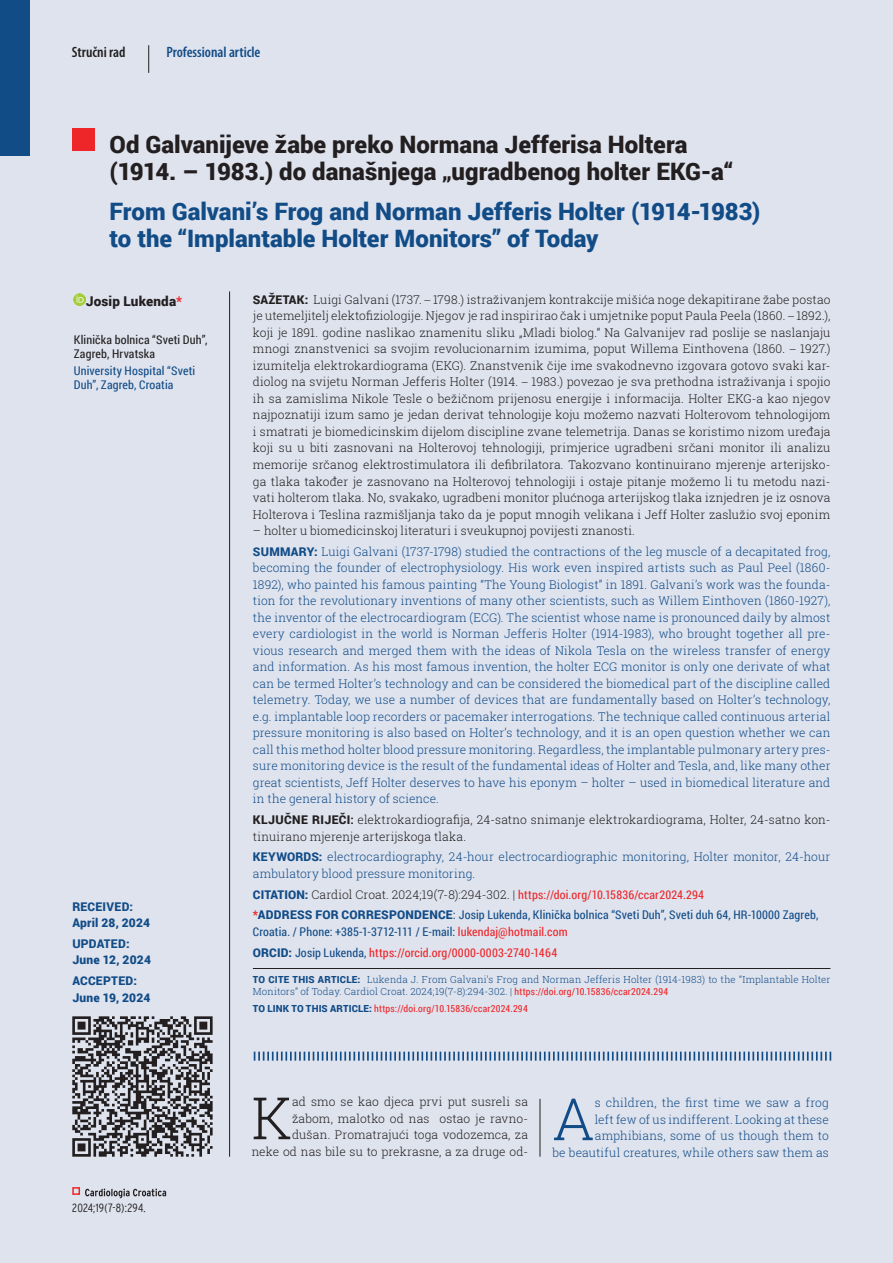
<style>
.page{position:relative;width:893px;height:1263px;background:#dee3ee}
.page>*{position:absolute;margin:0;border:0;box-sizing:border-box;transform-origin:0 0}
.t1{font:300 58.35px "Roboto Slab";color:#231f20}
.t2{font:300 58.35px "Roboto Slab";color:#124c87}
.t3{font:900 24px/27px "Roboto";color:#231f20}
.t4{font:900 24px/27px "Roboto";color:#124c87}
.t5{font:600 condensed 15px "Myriad Pro";color:#124c87}
.t6{font:600 condensed 15px "Myriad Pro";color:#231f20}
.t7{font:900 13.5px "Roboto";letter-spacing:.01em;color:#231f20}
.t8{font:300 12px/16.5px "Roboto Slab";letter-spacing:.01em;color:#124c87}
.t9{font:300 12px/16.5px "Roboto Slab";letter-spacing:.01em;color:#231f20;text-align:justify}
.t10{font:12px/13.5px "Roboto Condensed";letter-spacing:.015em;color:#124c87}
.t11{font:12px "Roboto Condensed";letter-spacing:.015em;color:#ee2629}
.t12{font:900 12px/16.5px "Roboto";letter-spacing:.015em;color:#124c87}
.t13{font:12px/13.5px "Roboto Condensed";letter-spacing:.015em;color:#231f20}
.t14{font:300 condensed 12px "Interstate";letter-spacing:.015em;color:#231f20}
.t15{font:300 9.75px/12px "Roboto Slab";letter-spacing:.015em;color:#124c87}
.t16{font:9.75px "Roboto Condensed";letter-spacing:.02em;color:#ee2629}
.t17{font:900 9.75px "Roboto";color:#124c87}
.s1{color:#ee2629}
.s2{font-family:"Roboto";font-weight:900}
.s3{font-family:"Calibri"}
.s4{color:#231f20}
.s5{font-weight:700}
.s6{font-family:"Roboto";font-weight:900;color:#124c87}
.s7{font-family:"Roboto Slab";font-weight:300;color:#231f20}
.s8{font-family:"Roboto"}
.s9{color:#124c87}
.s10{font-family:"Roboto Condensed";font-weight:400;color:#ee2629}
</style>
<div class="page">
<div style="left:0;top:0;width:30px;height:155px;background:#124c87"></div>
<div style="left:72px;top:128px;width:23px;height:22px;background:#ee2629"></div>
<hr style="left:229px;top:291px;width:1px;height:866px;background:#231f20">
<svg style="left:74px;top:293px;width:12px;height:13px"></svg>
<svg style="left:148px;top:45px;width:1px;height:28px"></svg>
<hr style="left:253px;top:968px;width:577px;height:1px;background:#231f20">
<div style="left:72px;top:1187px;width:8px;height:8px;border:2px solid #ee2629"></div>
<svg style="left:85px;top:1188px;width:81px;height:10px"></svg>
<svg style="left:254px;top:1052px;width:577px;height:9px"></svg>
<hr style="left:540px;top:1099px;width:1px;height:58px;background:#231f20">
<svg style="left:72px;top:1016px;width:141px;height:141px"></svg>
<p class="t6" style="left:72px;top:44px;width:55px">Stručni rad</p>
<p class="t5" style="left:166px;top:44px;width:96px">Professional article</p>
<h2 class="t3" style="left:110px;top:130px;width:625px">Od Galvanijeve žabe preko Normana Jefferisa Holtera (1914. – 1983.) do današnjega „ugradbenog holter EKG-a“</h2>
<h2 class="t4" style="left:110px;top:197px;width:652px">From Galvani’s Frog and Norman Jefferis Holter (1914-1983) to the “Implantable Holter Monitors” of Today</h2>
<p class="t7" style="left:86px;top:291px;width:98px">Josip Lukenda<span class="s1">*</span></p>
<p class="t13" style="left:74px;top:333px;width:135px">Klinička bolnica “Sveti Duh”,<br>Zagreb, Hrvatska</p>
<p class="t10" style="left:74px;top:364px;width:123px">University Hospital “Sveti<br>Duh”, Zagreb, Croatia</p>
<p class="t12" style="left:72px;top:897px;width:79px">Received:<br>April 28, 2024</p>
<p class="t12" style="left:72px;top:935px;width:80px">Updated:<br>June 12, 2024</p>
<p class="t12" style="left:72px;top:972px;width:80px">Accepted:<br>June 19, 2024</p>
<p class="t14" style="left:72px;top:1201px;width:75px">2024;19(7-8):294.</p>
<p class="t9" style="left:253px;top:291px;width:579px"><span class="s2">SAŽETAK:</span> Luigi Galvani (1737. <span class="s3">–</span> 1798.) istraživanjem kontrakcije mišića noge dekapitirane žabe postao je utemeljitelj elektofiziologije. Njegov je rad inspirirao čak i umjetnike poput Paula Peela (1860. <span class="s3">–</span> 1892.), koji je 1891. godine naslikao znamenitu sliku „Mladi biolog.“ Na Galvanijev rad poslije se naslanjaju mnogi znanstvenici sa svojim revolucionarnim izumima, poput Willema Einthovena (1860. <span class="s3">–</span> 1927.) izumitelja elektrokardiograma (EKG). Znanstvenik čije ime svakodnevno izgovara gotovo svaki kar&shy;diolog na svijetu Norman Jefferis Holter (1914. <span class="s3">–</span> 1983.) povezao je sva prethodna istraživanja i spojio ih sa zamislima Nikole Tesle o bežičnom prijenosu energije i informacija. Holter EKG-a kao njegov najpoznatiji izum samo je jedan derivat tehnologije koju možemo nazvati Holterovom tehnologijom i smatrati je biomedicinskim dijelom discipline zvane telemetrija. Danas se koristimo nizom uređaja koji su u biti zasnovani na Holterovoj tehnologiji, primjerice ugradbeni srčani monitor ili analizu memorije srčanog elektrostimulatora ili defibrilatora. Takozvano kontinuirano mjerenje arterijsko&shy;ga tlaka također je zasnovano na Holterovoj tehnologiji i ostaje pitanje možemo li tu metodu nazi&shy;vati holterom tlaka. No, svakako, ugradbeni monitor plućnoga arterijskog tlaka iznjedren je iz osnova Holterova i Teslina razmišljanja tako da je poput mnogih velikana i Jeff Holter zaslužio svoj eponim</p>
<p class="t8" style="left:253px;top:520px;width:579px;line-height:20.7px"><span class="s4">– holter u biomedicinskoj literaturi i sveukupnoj povijesti znanosti.<br></span><span class="s2">SUMMARY:</span> Luigi Galvani (1737-1798) studied the contractions of the leg muscle of a decapitated frog,</p>
<p class="t8" style="left:253px;top:559px;width:579px;text-align:justify">becoming the founder of electrophysiology. His work even inspired artists such as Paul Peel (1860- 1892), who painted his famous painting “The Young Biologist” in 1891. Galvani’s work was the founda&shy;tion for the revolutionary inventions of many other scientists, such as Willem Einthoven (1860-1927), the inventor of the electrocardiogram (ECG). The scientist whose name is pronounced daily by almost every cardiologist in the world is Norman Jefferis Holter (1914-1983), who brought together all pre&shy;vious research and merged them with the ideas of Nikola Tesla on the wireless transfer of energy and information. As his most famous invention, the holter ECG monitor is only one derivate of what can be termed Holter’s technology and can be considered the biomedical part of the discipline called telemetry. Today, we use a number of devices that are fundamentally based on Holter’s technology, e.g. implantable loop recorders or pacemaker interrogations. The technique called continuous arterial pressure monitoring is also based on Holter’s technology, and it is an open question whether we can call this method holter blood pressure monitoring. Regardless, the implantable pulmonary artery pres&shy;sure monitoring device is the result of the fundamental ideas of Holter and Tesla, and, like many other great scientists, Jeff Holter deserves to have his eponym – holter – used in biomedical literature and in the general history of science.</p>
<p class="t9" style="left:253px;top:811px;width:579px"><span class="s2">KLJUČNE RIJEČI</span><span class="s5">:</span> elektrokardiografija, 24-satno snimanje elektrokardiograma, Holter, 24-satno kon&shy;tinuirano mjerenje arterijskoga tlaka.</p>
<p class="t8" style="left:253px;top:848px;width:579px"><span class="s2">KEYWORDS:</span> electrocardiography, 24-hour electrocardiographic monitoring, Holter monitor, 24-hour ambulatory blood pressure monitoring.</p>
<p class="t11" style="left:253px;top:886px;width:453px"><span class="s6">CITATION:</span> <span class="s7">Cardiol Croat. 2024;19(7-8):294-302. |</span> https://doi.org/10.15836/ccar2024.294</p>
<p class="t12" style="left:253px;top:906px;width:38px"><span class="s1">*</span>Address</p>
<p class="t12" style="left:315px;top:906px;width:9px">for</p>
<p class="t12" style="left:342px;top:906px;width:17px">corres</p>
<p class="t10" style="left:253px;top:906px;width:567px;line-height:16.5px;text-indent:136px"><span class="s2">pondence</span><span class="s8">:</span> Josip Lukenda, Klinička bolnica “Sveti Duh”, Sveti duh 64, HR-10000 Zagreb,<br>Croatia. / Phone: +385-1-3712-111 / E-mail: <span class="s1">lukendaj@hotmail.com</span></p>
<p class="t11" style="left:253px;top:944px;width:306px"><span class="s6">ORCID:</span> <span class="s9">Josip Lukenda,</span> https://orcid.org/0000-0003-2740-1464</p>
<p class="t17" style="left:253px;top:973px;width:28px">To cite</p>
<p class="t17" style="left:293px;top:973px;width:7px">this</p>
<p class="t17" style="left:318px;top:973px;width:7px">arti</p>
<p class="t15" style="left:253px;top:974px;width:579px;text-indent:87px"><span class="s2">cle:</span> Lukenda J. From Galvani’s Frog and Norman Jefferis Holter (1914-1983) to the “Implantable Holter<br>Monitors” of Today. Cardiol Croat. 2024;19(7-8):294-302. | <span class="s10">https://doi.org/10.15836/ccar2024.294</span></p>
<p class="t17" style="left:253px;top:1001px;width:21px">To link</p>
<p class="t17" style="left:291px;top:1001px;width:21px">to this</p>
<p class="t17" style="left:330px;top:1001px;width:7px">arti</p>
<p class="t16" style="left:352px;top:1001px;width:178px"><span class="s6">cle:</span> https://doi.org/10.15836/ccar2024.294</p>
<p class="t9" style="left:252px;top:1093px;width:278px;text-align:right">ad smo se kao djeca prvi put susreli sa žabom, malotko od nas ostao je ravno&shy;dušan. Promatrajući toga vodozemca, za<br>neke od nas bile su to prekrasne, a za druge od-</p>
<h1 class="t2" style="left:552px;top:1079px;width:44px">A</h1>
<h1 class="t1" style="left:252px;top:1078px;width:42px">K</h1>
<p class="t8" style="left:552px;top:1094px;width:278px;text-align:right">s children, the first time we saw a frog<br>left few of us indifferent. Looking at these amphibians, some of us though them to<br>be beautiful creatures, while others saw them as</p>
</div>
